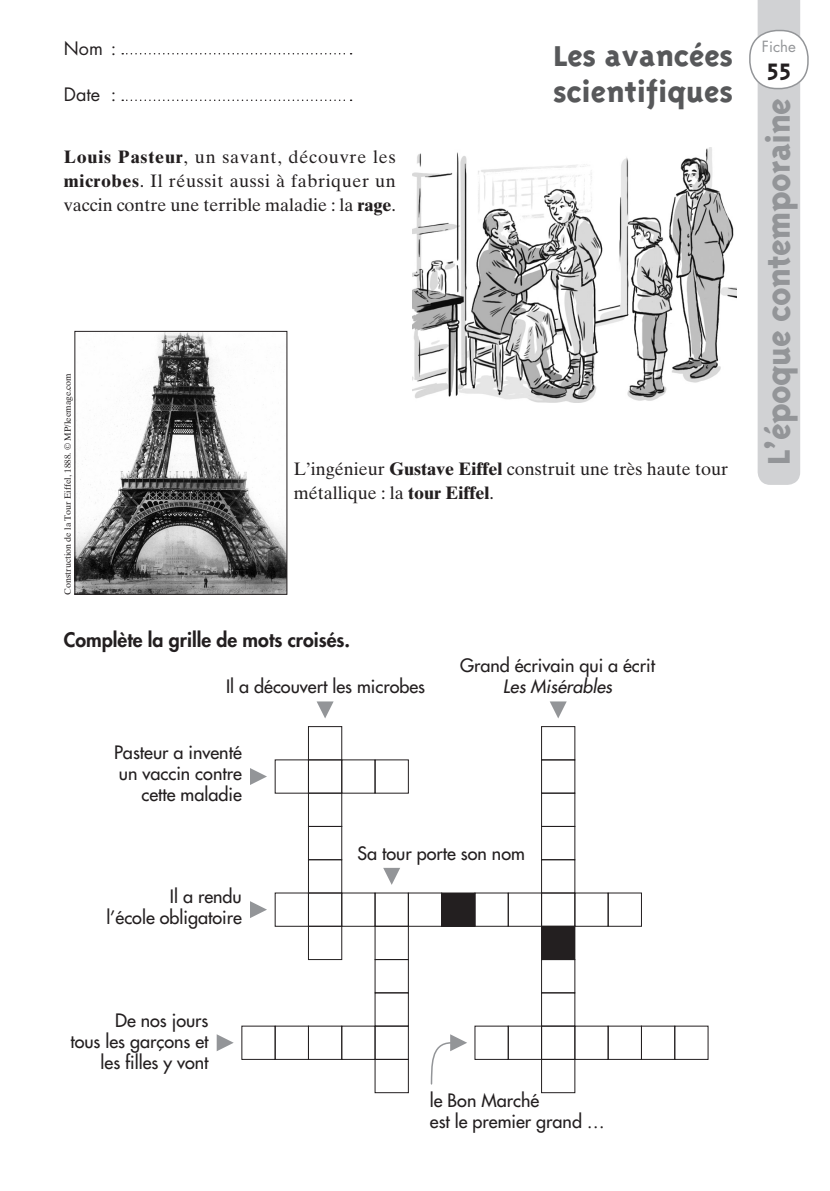
<style>
.page{position:relative;width:830px;height:1191px;background:#fff}
.page>*{position:absolute;margin:0;border:0;box-sizing:border-box;transform-origin:0 0}
.t1{font:800 36px "Triplex";letter-spacing:-.015em;color:#939598}
.t2{font:800 33px/36px "Triplex";color:#57585a}
.t3{font:700 27px "Triplex";color:#231f20}
.t4{font:800 19.5px "Futura";color:#231f20}
.t5{font:18px/21px "Futura";color:#231f20;text-align:right}
.t6{font:18px/24px "Times Ten";color:#231f20;text-align:justify}
.t7{font:italic 18px "Futura";color:#231f20}
.t8{font:18px "Futura";color:#231f20}
.t9{font:15px "Futura";color:#939598}
.t10{font:9px "Times Ten";color:#231f20}
.s1{font-weight:700}
</style>
<div class="page">
<svg style="left:122px;top:53px;width:229px;height:1px"></svg>
<svg style="left:122px;top:99px;width:229px;height:2px"></svg>
<div style="left:757px;top:0;width:42px;height:485px;background:#d1d2d4"></div>
<div style="left:749px;top:31px;width:58px;height:58px;background:#fff;border-radius:27px"></div>
<div style="left:748px;top:30px;width:60px;height:59px;border:2px solid #939598;border-radius:27px"></div>
<svg style="left:250px;top:768px;width:17px;height:17px"></svg>
<svg style="left:250px;top:901px;width:17px;height:17px"></svg>
<svg style="left:216px;top:1034px;width:17px;height:17px"></svg>
<div style="left:308px;top:726px;width:34px;height:34px;border:1px solid #231f20"></div>
<svg style="left:316px;top:701px;width:17px;height:17px"></svg>
<div style="left:308px;top:759px;width:34px;height:34px;border:1px solid #231f20"></div>
<div style="left:308px;top:792px;width:34px;height:35px;border:1px solid #231f20"></div>
<div style="left:308px;top:826px;width:34px;height:34px;border:1px solid #231f20"></div>
<div style="left:308px;top:859px;width:34px;height:34px;border:1px solid #231f20"></div>
<div style="left:308px;top:892px;width:34px;height:34px;border:1px solid #231f20"></div>
<div style="left:308px;top:926px;width:34px;height:34px;border:1px solid #231f20"></div>
<div style="left:341px;top:1025px;width:34px;height:34px;border:1px solid #231f20"></div>
<svg style="left:383px;top:868px;width:17px;height:17px"></svg>
<div style="left:374px;top:926px;width:34px;height:34px;border:1px solid #231f20"></div>
<div style="left:374px;top:992px;width:34px;height:34px;border:1px solid #231f20"></div>
<div style="left:374px;top:1025px;width:34px;height:34px;border:1px solid #231f20"></div>
<div style="left:374px;top:1059px;width:34px;height:34px;border:1px solid #231f20"></div>
<div style="left:441px;top:893px;width:33px;height:33px;background:#231f20"></div>
<div style="left:441px;top:892px;width:34px;height:34px;border:1px solid #231f20"></div>
<div style="left:541px;top:726px;width:34px;height:34px;border:1px solid #231f20"></div>
<svg style="left:550px;top:701px;width:16px;height:17px"></svg>
<div style="left:541px;top:759px;width:34px;height:34px;border:1px solid #231f20"></div>
<div style="left:541px;top:792px;width:34px;height:35px;border:1px solid #231f20"></div>
<div style="left:541px;top:826px;width:34px;height:34px;border:1px solid #231f20"></div>
<div style="left:541px;top:859px;width:34px;height:34px;border:1px solid #231f20"></div>
<div style="left:541px;top:892px;width:34px;height:34px;border:1px solid #231f20"></div>
<div style="left:541px;top:926px;width:33px;height:33px;background:#231f20"></div>
<div style="left:541px;top:926px;width:34px;height:34px;border:1px solid #231f20"></div>
<div style="left:541px;top:959px;width:34px;height:34px;border:1px solid #231f20"></div>
<div style="left:541px;top:992px;width:34px;height:34px;border:1px solid #231f20"></div>
<div style="left:541px;top:1025px;width:34px;height:34px;border:1px solid #231f20"></div>
<div style="left:541px;top:1059px;width:34px;height:34px;border:1px solid #231f20"></div>
<div style="left:574px;top:1025px;width:34px;height:34px;border:1px solid #231f20"></div>
<svg style="left:430px;top:1034px;width:37px;height:51px"></svg>
<img style="left:412px;top:147px;width:324px;height:255px">
<img style="left:76px;top:333px;width:209px;height:259px">
<div style="left:74px;top:331px;width:213px;height:263px;border:1px solid #231f20"></div>
<h2 class="t2" style="left:553px;top:37px;width:181px">Les avancées scientifiques</h2>
<p class="t9" style="left:761px;top:36px;width:35px">Fiche</p>
<p class="t8" style="left:64px;top:35px;width:54px">Nom :</p>
<p class="t8" style="left:64px;top:82px;width:54px">Date :</p>
<h3 class="t3" style="left:766px;top:53px;width:26px">55</h3>
<h1 class="t1" style="left:757px;top:465px;width:368px;rotate:-90deg">L’époque contemporaine</h1>
<p class="t6" style="left:64px;top:144px;width:333px"><span class="s1">Louis Pasteur</span>, un savant, découvre les <span class="s1">microbes</span>. Il réussit aussi à fabriquer un vaccin contre une terrible maladie : la <span class="s1">rage</span>.</p>
<p class="t10" style="left:62px;top:594px;width:223px;rotate:-90deg">Construction de la Tour Eiffel, 1888. © MP/leemage.com</p>
<p class="t4" style="left:64px;top:627px;width:288px">Complète la grille de mots croisés.</p>
<p class="t6" style="left:293px;top:456px;width:435px">L’ingénieur <span class="s1">Gustave Eiffel</span> construit une très haute tour métallique : la <span class="s1">tour Eiffel</span>.</p>
<p class="t5" style="left:226px;top:676px;width:200px">Il a découvert les microbes</p>
<p class="t5" style="left:114px;top:741px;width:129px">Pasteur a inventé un vaccin contre cette maladie</p>
<p class="t5" style="left:460px;top:655px;width:196px">Grand écrivain qui a écrit</p>
<p class="t7" style="left:502px;top:675px;width:111px">Les Misérables</p>
<p class="t5" style="left:106px;top:886px;width:137px">Il a rendu<br>l’école obligatoire</p>
<p class="t5" style="left:70px;top:1009px;width:140px">De nos jours<br>tous les garçons et les filles y vont</p>
<p class="t5" style="left:357px;top:842px;width:169px">Sa tour porte son nom</p>
<p class="t5" style="left:429px;top:1090px;width:176px;text-align:left">le Bon Marché<br>est le premier grand …</p>
</div>
